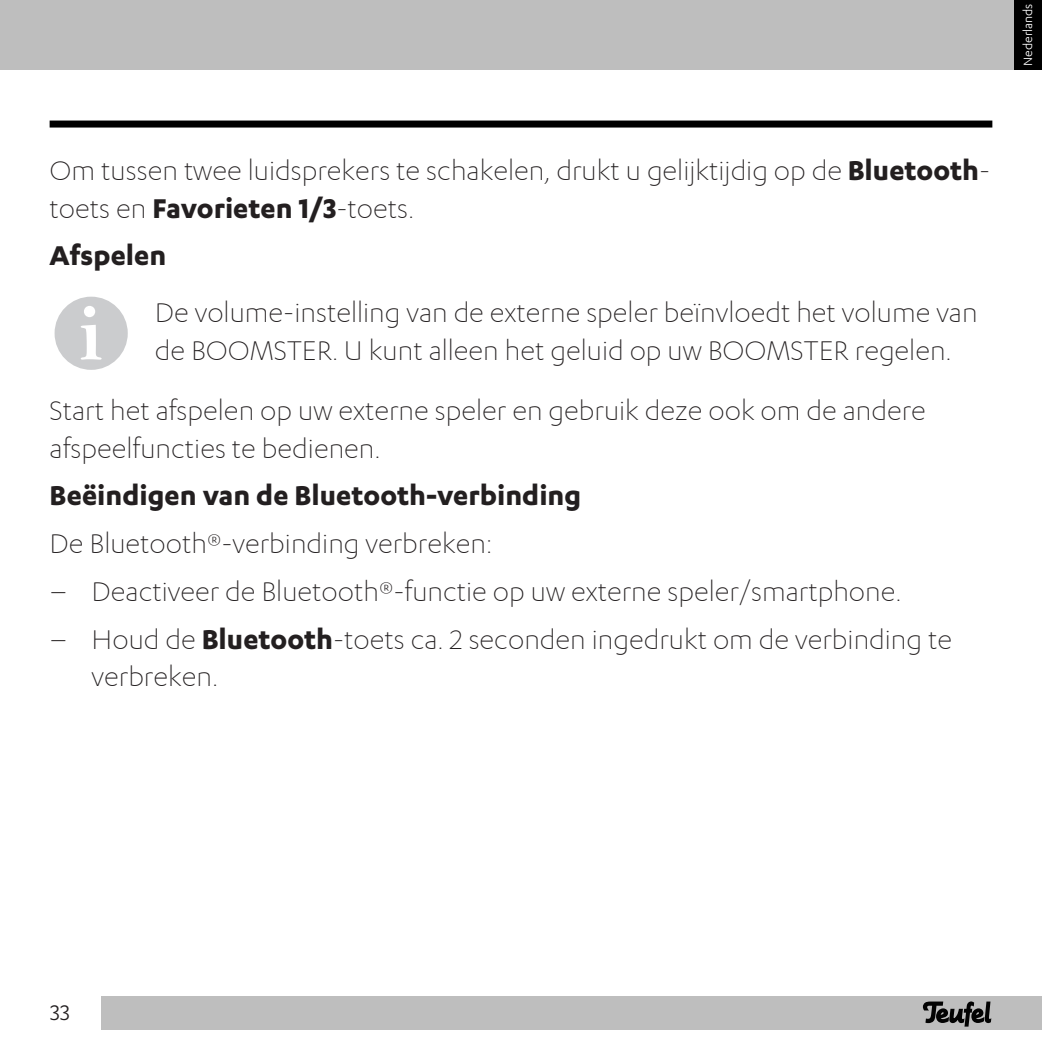
<style>
.page{position:relative;width:1042px;height:1042px;background:#fff}
.page>*{position:absolute;margin:0;border:0;box-sizing:border-box;transform-origin:0 0}
.Text{font:300 31.5px/37.8px "Karbon";color:#231f20}
.Text-2{font:700 31.5px "Karbon";color:#231f20}
.t1{font:24.5px "Karbon";color:#231f20}
.t2{font:14px "Karbon";color:#fff}
.s1{font-weight:700}
</style>
<div class="page">
<div style="left:0;top:0;width:1015px;height:69px;background:#bebebe"></div>
<div style="left:50px;top:121px;width:942px;height:7px;background:#000"></div>
<div style="left:1014px;top:0;width:28px;height:69px;background:#000"></div>
<div style="left:101px;top:996px;width:941px;height:33px;background:#bebebe"></div>
<svg style="left:923px;top:1001px;width:68px;height:25px"></svg>
<div style="left:57px;top:299px;width:69px;height:69px;background:#cbccce;border-radius:50%"></div>
<div style="left:55px;top:297px;width:73px;height:73px;border:4px solid #cbccce;border-radius:50%"></div>
<svg style="left:81px;top:306px;width:21px;height:54px"></svg>
<p class="t2" style="left:1020px;top:66px;width:64px;rotate:-90deg">Nederlands</p>
<p class="Text" style="left:50px;top:152px;width:942px">Om tussen twee luidsprekers te schakelen, drukt u gelijktijdig op de <span class="s1">Bluetooth&shy;</span>toets en <span class="s1">Favorieten 1/3</span>-toets.</p>
<p class="Text-2" style="left:50px;top:238px;width:118px">Afspelen</p>
<p class="Text" style="left:155px;top:294px;width:824px">De volume-instelling van de externe speler beïnvloedt het volume van de BOOMSTER. U kunt alleen het geluid op uw BOOMSTER regelen.</p>
<p class="Text" style="left:50px;top:391px;width:878px">Start het afspelen op uw externe speler en gebruik deze ook om de andere afspeelfuncties te bedienen.</p>
<p class="Text-2" style="left:50px;top:478px;width:533px">Beëindigen van de Bluetooth-verbinding</p>
<p class="Text" style="left:50px;top:525px;width:444px">De Bluetooth®-verbinding verbreken:</p>
<p class="Text" style="left:50px;top:572px;width:853px">– Deactiveer de Bluetooth®-functie op uw externe speler/smartphone.</p>
<p class="Text" style="left:92px;top:620px;width:862px;text-indent:-42px">– Houd de <span class="s1">Bluetooth</span>-toets ca. 2 seconden ingedrukt om de verbinding te verbreken.</p>
<p class="t1" style="left:50px;top:999px;width:21px">33</p>
</div>
